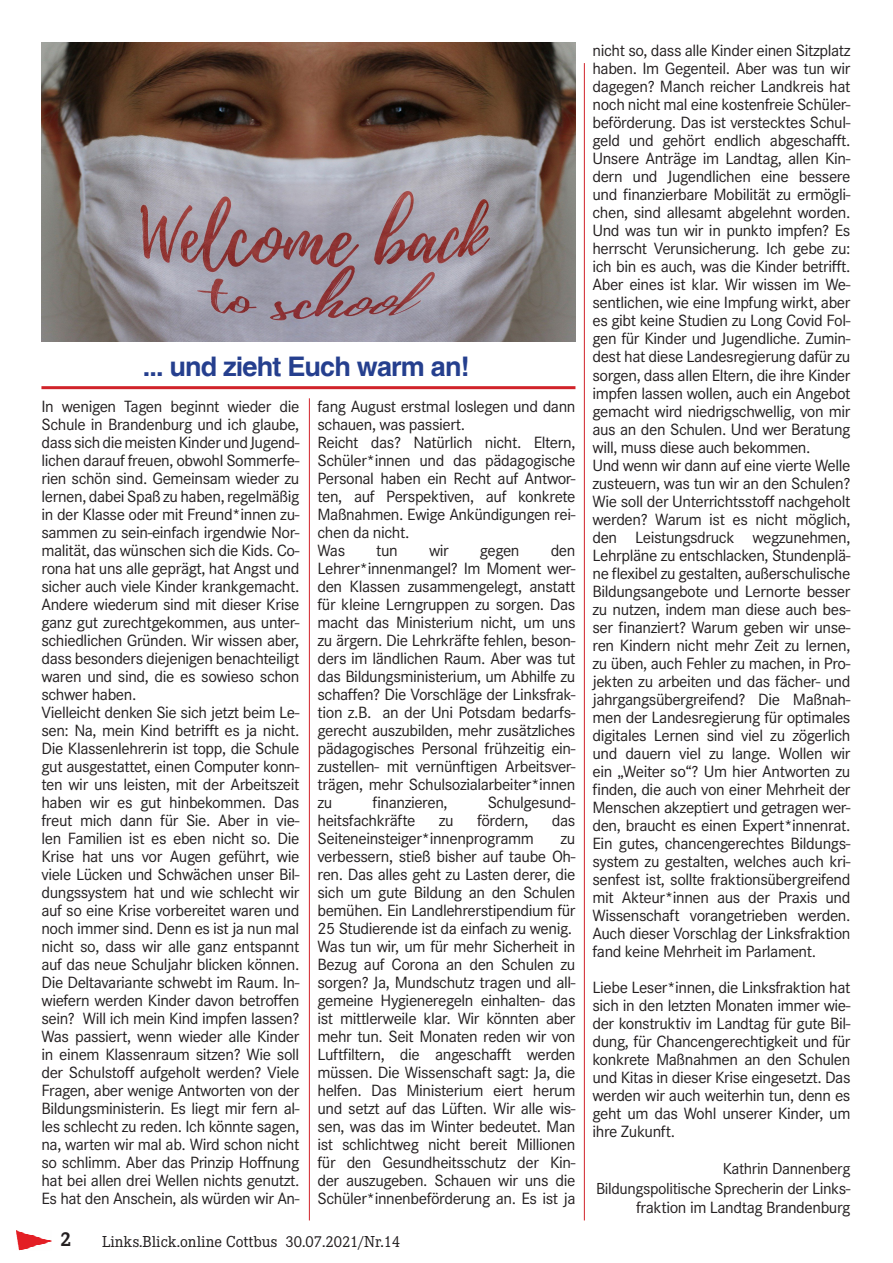
<style>
.page{position:relative;width:893px;height:1263px;background:#fff}
.page>*{position:absolute;margin:0;border:0;box-sizing:border-box;transform-origin:0 0}
.t1{font:700 27px "Helvetica";letter-spacing:-.03em;color:#253f8e}
.t2{font:700 21px "Corporate E";color:#231f20}
.t3{font:16.95px/18px "Corporate S";letter-spacing:-.025em;color:#231f20;text-align:justify}
.t4{font:16.5px "Corporate S";letter-spacing:-.025em;color:#231f20}
.t5{font:16.5px "Corporate E";color:#231f20}
.s1{font-size:16.95px}
</style>
<div class="page">
<hr style="left:41px;top:386px;width:534px;height:3px;background:#d1232a">
<img style="left:16px;top:1231px;width:35px;height:20px">
<hr style="left:309px;top:398px;width:1px;height:822px;background:#d1232a">
<img style="left:41px;top:43px;width:534px;height:298px">
<hr style="left:584px;top:63px;width:1px;height:1157px;background:#d1232a">
<p class="t1" style="left:143px;top:350px;width:329px">... und zieht Euch warm an!</p>
<p class="t3" style="left:41px;top:398px;width:259px">In wenigen Tagen beginnt wieder die Schule in Brandenburg und ich glaube, dass sich die meisten Kinder und Jugend&shy;lichen darauf freuen, obwohl Sommerfe&shy;rien schön sind. Gemeinsam wieder zu lernen, dabei Spaß zu haben, regelmäßig in der Klasse oder mit Freund*innen zu&shy;sammen zu sein-einfach irgendwie Nor&shy;malität, das wünschen sich die Kids. Co&shy;rona hat uns alle geprägt, hat Angst und sicher auch viele Kinder krankgemacht.<br>Andere wiederum sind mit dieser Krise ganz gut zurechtgekommen, aus unter&shy;schiedlichen Gründen. Wir wissen aber, dass besonders diejenigen benachteiligt waren und sind, die es sowieso schon schwer haben.</p>
<p class="t3" style="left:41px;top:704px;width:259px">Vielleicht denken Sie sich jetzt beim Le&shy;sen: Na, mein Kind betrifft es ja nicht.<br>Die Klassenlehrerin ist topp, die Schule gut ausgestattet, einen Computer konn&shy;ten wir uns leisten, mit der Arbeitszeit haben wir es gut hinbekommen. Das freut mich dann für Sie. Aber in vie&shy;len Familien ist es eben nicht so. Die Krise hat uns vor Augen geführt, wie viele Lücken und Schwächen unser Bil&shy;dungssystem hat und wie schlecht wir auf so eine Krise vorbereitet waren und noch immer sind. Denn es ist ja nun mal nicht so, dass wir alle ganz entspannt auf das neue Schuljahr blicken können.<br>Die Deltavariante schwebt im Raum. In&shy;wiefern werden Kinder davon betroffen sein? Will ich mein Kind impfen lassen?<br>Was passiert, wenn wieder alle Kinder in einem Klassenraum sitzen? Wie soll der Schulstoff aufgeholt werden? Viele Fragen, aber wenige Antworten von der Bildungsministerin. Es liegt mir fern al&shy;les schlecht zu reden. Ich könnte sagen, na, warten wir mal ab. Wird schon nicht so schlimm. Aber das Prinzip Hoffnung hat bei allen drei Wellen nichts genutzt.<br>Es hat den Anschein, als würden wir An-</p>
<p class="t3" style="left:317px;top:398px;width:259px">fang August erstmal loslegen und dann schauen, was passiert.</p>
<p class="t3" style="left:317px;top:434px;width:259px">Reicht das? Natürlich nicht. Eltern, Schüler*innen und das pädagogische Personal haben ein Recht auf Antwor&shy;ten, auf Perspektiven, auf konkrete Maßnahmen. Ewige Ankündigungen rei&shy;chen da nicht.</p>
<p class="t3" style="left:317px;top:542px;width:29px">Was</p>
<p class="t3" style="left:376px;top:542px;width:23px">tun</p>
<p class="t3" style="left:429px;top:542px;width:21px">wir</p>
<p class="t3" style="left:480px;top:542px;width:41px">gegen</p>
<p class="t3" style="left:317px;top:542px;width:259px;text-indent:233px">den Lehrer*innenmangel? Im Moment wer&shy;den Klassen zusammengelegt, anstatt für kleine Lerngruppen zu sorgen. Das macht das Ministerium nicht, um uns zu ärgern. Die Lehrkräfte fehlen, beson&shy;ders im ländlichen Raum. Aber was tut das Bildungsministerium, um Abhilfe zu schaffen? Die Vorschläge der Linksfrak&shy;tion z.B. an der Uni Potsdam bedarfs&shy;gerecht auszubilden, mehr zusätzliches pädagogisches Personal frühzeitig ein&shy;zustellen- mit vernünftigen Arbeitsver&shy;trägen, mehr Schulsozialarbeiter*innen zu</p>
<p class="t3" style="left:372px;top:794px;width:77px">finanzieren,</p>
<p class="t3" style="left:488px;top:794px;width:89px">Schulgesund-</p>
<p class="t3" style="left:317px;top:812px;width:99px">heitsfachkräfte</p>
<p class="t3" style="left:439px;top:812px;width:16px">zu</p>
<p class="t3" style="left:477px;top:812px;width:53px">fördern,</p>
<p class="t3" style="left:552px;top:812px;width:25px">das</p>
<p class="t3" style="left:317px;top:830px;width:218px">Seiteneinsteiger*innenprogramm</p>
<p class="t3" style="left:317px;top:830px;width:259px;text-indent:243px">zu verbessern, stieß bisher auf taube Oh&shy;ren. Das alles geht zu Lasten derer, die sich um gute Bildung an den Schulen bemühen. Ein Landlehrerstipendium für 25 Studierende ist da einfach zu wenig.</p>
<p class="t3" style="left:317px;top:938px;width:259px">Was tun wir, um für mehr Sicherheit in Bezug auf Corona an den Schulen zu sorgen? Ja, Mundschutz tragen und all&shy;gemeine Hygieneregeln einhalten- das ist mittlerweile klar. Wir könnten aber mehr tun. Seit Monaten reden wir von Luftfiltern, die angeschafft werden müssen. Die Wissenschaft sagt: Ja, die helfen. Das Ministerium eiert herum und setzt auf das Lüften. Wir alle wis&shy;sen, was das im Winter bedeutet. Man ist schlichtweg nicht bereit Millionen für den Gesundheitsschutz der Kin&shy;der auszugeben. Schauen wir uns die Schüler*innenbeförderung an. Es ist ja</p>
<p class="t2" style="left:61px;top:1227px;width:12px">2</p>
<p class="t5" style="left:102px;top:1232px;width:300px">Links.Blick.online Cottbus 30.07.2021/Nr.14</p>
<p class="t3" style="left:592px;top:42px;width:259px">nicht so, dass alle Kinder einen Sitzplatz haben. Im Gegenteil. Aber was tun wir dagegen? Manch reicher Landkreis hat noch nicht mal eine kostenfreie Schüler&shy;beförderung. Das ist verstecktes Schul&shy;geld und gehört endlich abgeschafft.<br>Unsere Anträge im Landtag, allen Kin&shy;dern und Jugendlichen eine bessere und finanzierbare Mobilität zu ermögli&shy;chen, sind allesamt abgelehnt worden.<br>Und was tun wir in punkto impfen? Es herrscht Verunsicherung. Ich gebe zu: ich bin es auch, was die Kinder betrifft.<br>Aber eines ist klar. Wir wissen im We&shy;sentlichen, wie eine Impfung wirkt, aber es gibt keine Studien zu Long Covid Fol&shy;gen für Kinder und Jugendliche. Zumin&shy;dest hat diese Landesregierung dafür zu sorgen, dass allen Eltern, die ihre Kinder impfen lassen wollen, auch ein Angebot gemacht wird niedrigschwellig, von mir aus an den Schulen. Und wer Beratung will, muss diese auch bekommen.</p>
<p class="t3" style="left:592px;top:456px;width:259px">Und wenn wir dann auf eine vierte Welle zusteuern, was tun wir an den Schulen?<br>Wie soll der Unterrichtsstoff nachgeholt werden? Warum ist es nicht möglich, den Leistungsdruck wegzunehmen, Lehrpläne zu entschlacken, Stundenplä&shy;ne flexibel zu gestalten, außerschulische Bildungsangebote und Lernorte besser zu nutzen, indem man diese auch bes&shy;ser finanziert? Warum geben wir unse&shy;ren Kindern nicht mehr Zeit zu lernen, zu üben, auch Fehler zu machen, in Pro&shy;jekten zu arbeiten und das fächer- und jahrgangsübergreifend? Die Maßnah&shy;men der Landesregierung für optimales digitales Lernen sind viel zu zögerlich und dauern viel zu lange. Wollen wir ein „Weiter so“? Um hier Antworten zu finden, die auch von einer Mehrheit der Menschen akzeptiert und getragen wer&shy;den, braucht es einen Expert*innenrat.<br>Ein gutes, chancengerechtes Bildungs&shy;system zu gestalten, welches auch kri&shy;senfest ist, sollte fraktionsübergreifend mit Akteur*innen aus der Praxis und Wissenschaft vorangetrieben werden.<br>Auch dieser Vorschlag der Linksfraktion fand keine Mehrheit im Parlament.</p>
<p class="t3" style="left:592px;top:978px;width:259px">Liebe Leser*innen, die Linksfraktion hat sich in den letzten Monaten immer wie&shy;der konstruktiv im Landtag für gute Bil&shy;dung, für Chancengerechtigkeit und für konkrete Maßnahmen an den Schulen und Kitas in dieser Krise eingesetzt. Das werden wir auch weiterhin tun, denn es geht um das Wohl unserer Kinder, um ihre Zukunft.</p>
<p class="t4" style="left:723px;top:1159px;width:129px">Kathrin Dannenberg</p>
<p class="t4" style="left:596px;top:1179px;width:256px">Bildungspolitische Sprecherin der <span class="s1">Links-</span></p>
<p class="t3" style="left:636px;top:1198px;width:216px">fraktion im Landtag Brandenburg</p>
</div>
